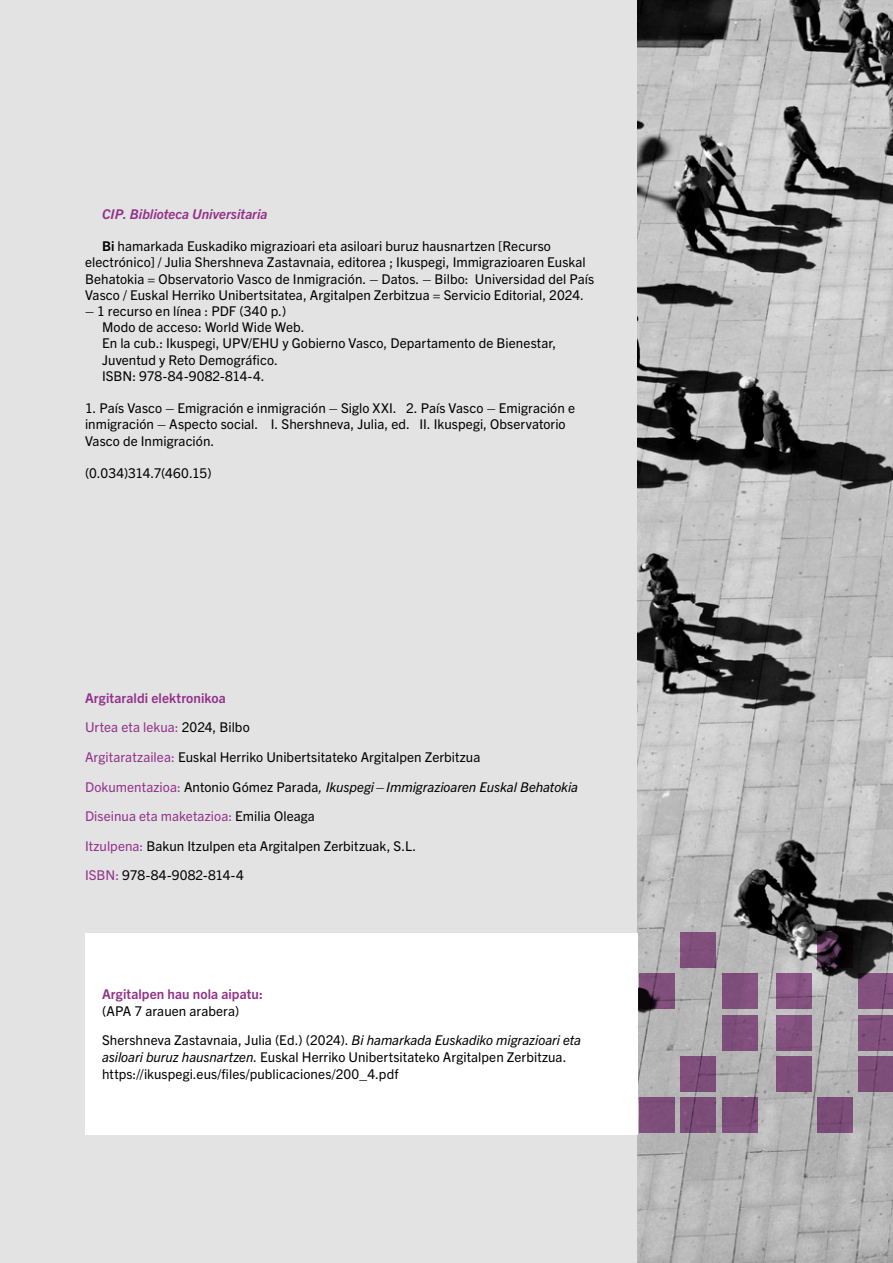
<style>
.page{position:relative;width:893px;height:1263px;background:#fff}
.page>*{position:absolute;margin:0;border:0;box-sizing:border-box;transform-origin:0 0}
.t1{font:13.5px/16.2px "Trade Gothic Next LT Pro";letter-spacing:.005em;color:#000}
.t2{font:italic 700 13.5px "Trade Gothic Next LT Pro";color:#923189}
.t3{font:700 13.5px "Trade Gothic Next LT Pro";letter-spacing:.01em;color:#923189}
.s1{font-weight:700}
.s2{font-weight:700;color:#923189}
.s3{color:#923189}
.s4{font-style:italic}
</style>
<div class="page">
<div style="left:0;top:0;width:892px;height:1263px;background:#e3e3e3"></div>
<img style="left:638px;top:0;width:255px;height:1263px">
<div style="left:85px;top:933px;width:553px;height:202px;background:#fff"></div>
<svg style="left:680px;top:1056px;width:36px;height:36px"></svg>
<div style="left:639px;top:1097px;width:36px;height:36px;background:#7e4e7a"></div>
<svg style="left:680px;top:1097px;width:36px;height:36px"></svg>
<div style="left:722px;top:1097px;width:36px;height:36px;background:#7c4d78"></div>
<svg style="left:639px;top:973px;width:36px;height:36px"></svg>
<div style="left:722px;top:973px;width:36px;height:36px;background:#7f4f7b"></div>
<div style="left:776px;top:973px;width:35px;height:36px;background:#875482"></div>
<svg style="left:817px;top:932px;width:36px;height:36px"></svg>
<div style="left:776px;top:1015px;width:35px;height:36px;background:#82507d"></div>
<div style="left:776px;top:1056px;width:35px;height:36px;background:#7e4e7a"></div>
<svg style="left:858px;top:973px;width:35px;height:36px"></svg>
<svg style="left:858px;top:1015px;width:35px;height:36px"></svg>
<div style="left:858px;top:1056px;width:35px;height:36px;background:#7e4e79"></div>
<div style="left:817px;top:1097px;width:36px;height:36px;background:#7a4c76"></div>
<div style="left:722px;top:1015px;width:36px;height:36px;background:#7e4e7a"></div>
<div style="left:680px;top:932px;width:36px;height:36px;background:#7f4f7b"></div>
<p class="t2" style="left:102px;top:204px;width:167px">CIP. Biblioteca Universitaria</p>
<p class="t1" style="left:85px;top:237px;width:511px;text-indent:17px"><span class="s1">Bi</span> hamarkada Euskadiko migrazioari eta asiloari buruz hausnartzen [Recurso electrónico] / Julia Shershneva Zastavnaia, editorea ; Ikuspegi, Immigrazioaren Euskal Behatokia = Observatorio Vasco de Inmigración. – Datos. – Bilbo: Universidad del País Vasco / Euskal Herriko Unibertsitatea, Argitalpen Zerbitzua = Servicio Editorial, 2024.</p>
<p class="t1" style="left:102px;top:302px;width:456px;text-indent:-17px">– 1 recurso en línea : PDF (340 p.)<br>Modo de acceso: World Wide Web.<br>En la cub.: Ikuspegi, UPV/EHU y Gobierno Vasco, Departamento de Bienestar, Juventud y Reto Demográfico.<br>ISBN: 978-84-9082-814-4.</p>
<p class="t1" style="left:85px;top:399px;width:491px">1. País Vasco – Emigración e inmigración – Siglo XXI. 2. País Vasco – Emigración e inmigración – Aspecto social. I. Shershneva, Julia, ed. II. Ikuspegi, Observatorio<br>Vasco de Inmigración.</p>
<p class="t1" style="left:85px;top:464px;width:128px">(0.034)314.7(460.15)</p>
<p class="t1" style="left:85px;top:682px;width:495px;line-height:29.7px"><span class="s2">Argitaraldi elektronikoa<br></span><span class="s3">Urtea eta lekua:</span> 2024, Bilbo<br><span class="s3">Argitaratzailea:</span> Euskal Herriko Unibertsitateko Argitalpen Zerbitzua <span class="s3">Dokumentazioa:</span> Antonio Gómez Parada<span class="s4">, Ikuspegi–Immigrazioaren Euskal Behatokia </span><span class="s3">Diseinua eta maketazioa:</span> Emilia Oleaga<br><span class="s3">Itzulpena:</span> Bakun Itzulpen eta Argitalpen Zerbitzuak, S.L.<br><span class="s3">ISBN:</span> 978-84-9082-814-4</p>
<p class="t3" style="left:102px;top:985px;width:162px">Argitalpen hau nola aipatu:</p>
<p class="t1" style="left:102px;top:995px;width:481px;line-height:29.7px">(APA 7 arauen arabera)<br>Shershneva Zastavnaia, Julia (Ed.) (2024). <span class="s4">Bi hamarkada Euskadiko migrazioari eta</span></p>
<p class="t1" style="left:102px;top:1048px;width:466px;line-height:17px"><span class="s4">asiloari buruz hausnartzen</span>. Euskal Herriko Unibertsitateko Argitalpen Zerbitzua. https://ikuspegi.eus/files/publicaciones/200_4.pdf</p>
</div>
